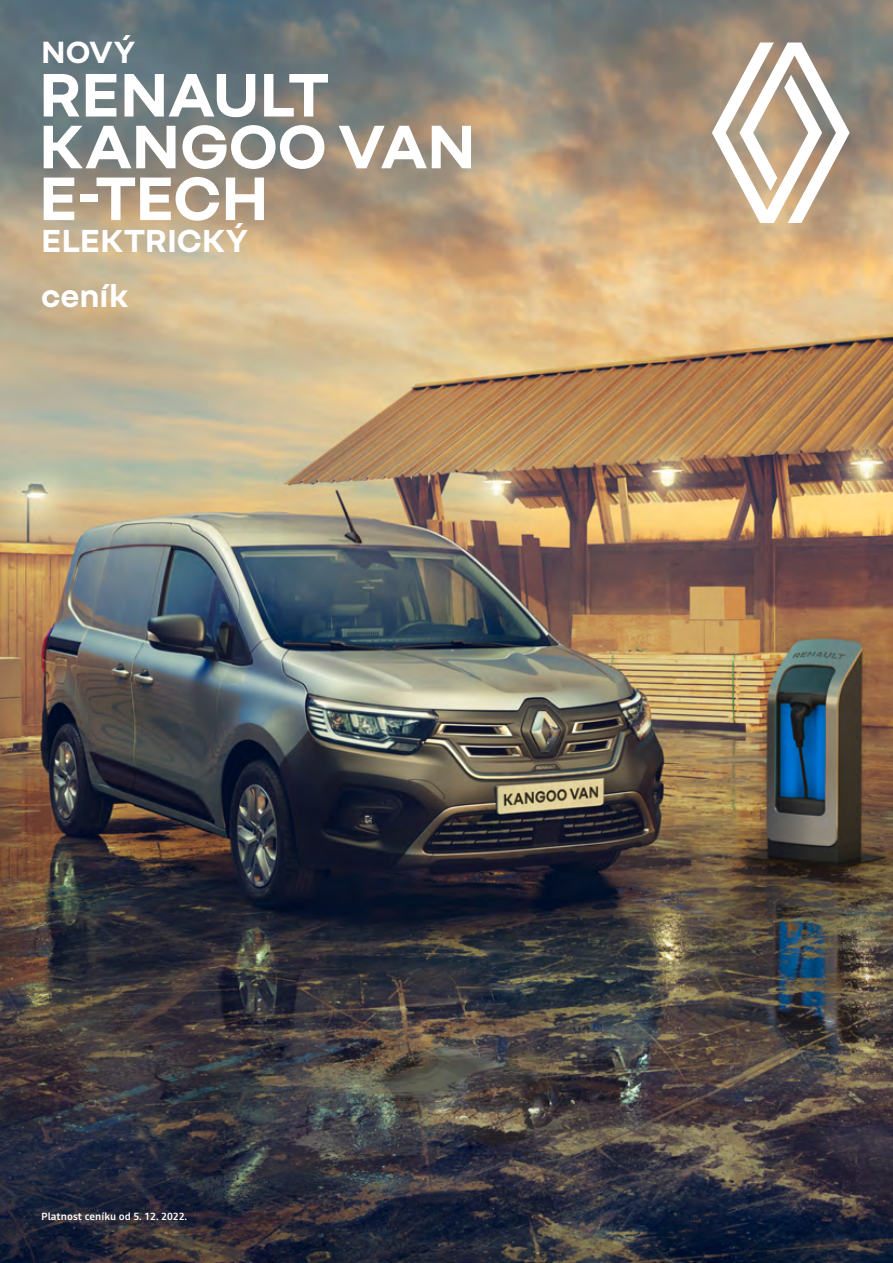
<style>
.page{position:relative;width:893px;height:1263px;background:#fff}
.page>*{position:absolute;margin:0;border:0;box-sizing:border-box;transform-origin:0 0}
.t1{font:700 66.45px/51.8px "Nouvel R";letter-spacing:-.01em;color:#fff}
.t2{font:700 34.5px "Nouvel R";color:#fff}
.t3{font:700 33.3px "Nouvel R";color:#fff}
.t4{font:500 10.5px "Read";color:#fff}
</style>
<div class="page">
<img style="left:0;top:0;width:893px;height:1263px">
<svg style="left:712px;top:43px;width:138px;height:180px"></svg>
<h3 class="t3" style="left:41px;top:30px;width:96px">NOVÝ</h3>
<h1 class="t1" style="left:39px;top:65px;width:345px">RENAULT<br>KANGOO VAN<br>E-TECH</h1>
<h2 class="t2" style="left:41px;top:219px;width:208px">ELEKTRICKÝ</h2>
<h3 class="t3" style="left:41px;top:275px;width:89px">CENÍK</h3>
<p class="t4" style="left:41px;top:1209px;width:147px">Platnost ceníku od 5. 12. 2022.</p>
</div>
